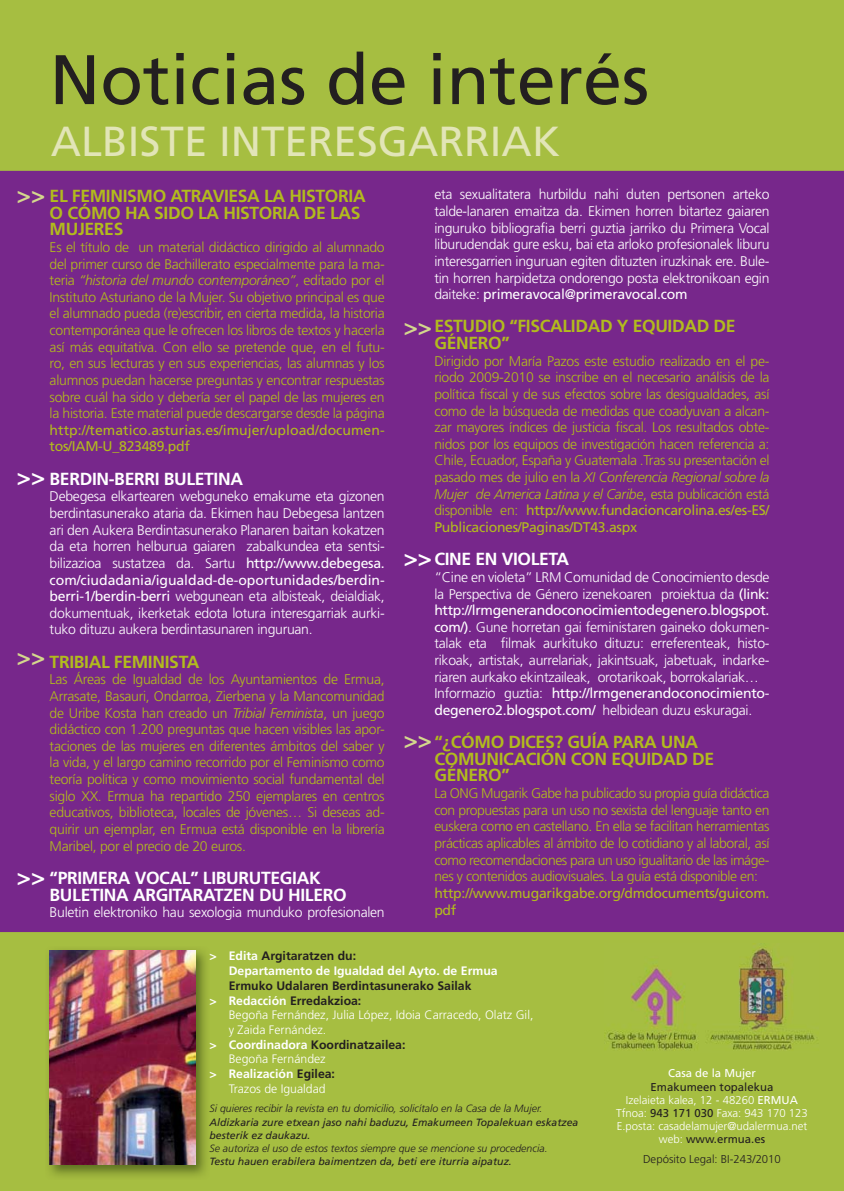
<style>
.page{position:relative;width:844px;height:1191px;background:#fff}
.page>*{position:absolute;margin:0;border:0;box-sizing:border-box;transform-origin:0 0}
.t1{font:70px "Frutiger";color:#231f20}
.t2{font:42px "Frutiger";color:#e2e5b7}
.t3{font:700 23.45px "Frutiger";color:#d4d88d}
.t4{font:700 23.45px "Frutiger";color:#fff}
.t5{font:700 17.5px/16.6px "Frutiger";letter-spacing:-.02em;color:#b2bb1d}
.t6{font:700 17.5px/16.6px "Frutiger";letter-spacing:-.02em;color:#fff}
.t7{font:17.5px "Frutiger";color:#231f20}
.t8{font:300 14px/16.6px "Frutiger";letter-spacing:-.02em;color:#b2bb1d;text-align:justify}
.t9{font:300 14px/16.6px "Frutiger";letter-spacing:-.02em;color:#fff;text-align:justify}
.t10{font:14px/16.6px "Frutiger";letter-spacing:.005em;color:#b2bb1d}
.t11{font:14px/16.6px "Frutiger";letter-spacing:-.015em;color:#b2bb1d}
.t12{font:300 12.25px "Frutiger";color:#fff}
.t13{font:700 12.25px/14.7px "Frutiger";color:#231f20}
.t14{font:700 12.25px/14.7px "Frutiger";color:#fff}
.t15{font:300 11.38px/13.1px "Frutiger";color:#fff;text-align:center}
.t16{font:300 11.38px "Frutiger";color:#231f20}
.t17{font:11.38px "Frutiger";color:#fff}
.t18{font:italic 10.5px/13.1px "Frutiger";color:#231f20}
.t19{font:italic 300 10.5px "Frutiger";color:#231f20}
.s1{font-style:italic}
.s2{font-weight:400}
.s3{color:#231f20}
.s4{color:#fff}
.s5{font-weight:400;color:#231f20}
</style>
<div class="page">
<div style="left:0;top:165px;width:843px;height:1026px;background:#77278b"></div>
<div style="left:0;top:0;width:843px;height:171px;background:#a6be41"></div>
<div style="left:0;top:932px;width:843px;height:259px;background:#a6be41"></div>
<img style="left:45px;top:946px;width:165px;height:233px">
<img style="left:50px;top:951px;width:145px;height:214px">
<img style="left:604px;top:943px;width:214px;height:109px">
<p class="t7" style="left:43px;top:49px;width:21px">12</p>
<h1 class="t1" style="left:50px;top:52px;width:601px">Noticias de interés</h1>
<h2 class="t2" style="left:51px;top:125px;width:510px">ALBISTE INTERESGARRIAK</h2>
<p class="t5" style="left:50px;top:189px;width:317px">EL FEMINISMO ATRAVIESA LA HISTORIA<br>O CÓMO HA SIDO LA HISTORIA DE LAS<br>MUJERES</p>
<p class="t8" style="left:50px;top:240px;width:336px">Es el título de un material didáctico dirigido al alumnado del primer curso de Bachillerato especialmente para la ma&shy;teria <span class="s1">“historia del mundo contemporáneo”</span>, editado por el Instituto Asturiano de la Mujer. Su objetivo principal es que el alumnado pueda (re)escribir, en cierta medida, la historia contemporánea que le ofrecen los libros de textos y hacerla así más equitativa. Con ello se pretende que, en el futu&shy;ro, en sus lecturas y en sus experiencias, las alumnas y los alumnos puedan hacerse preguntas y encontrar respuestas sobre cuál ha sido y debería ser el papel de las mujeres en la historia. Este material puede descargarse desde la página</p>
<p class="t10" style="left:50px;top:423px;width:336px">http://tematico.asturias.es/imujer/upload/documen&shy;tos/IAM-U_823489.pdf</p>
<p class="t6" style="left:50px;top:472px;width:195px">BERDIN-BERRI BULETINA</p>
<p class="t9" style="left:50px;top:489px;width:336px">Debegesa elkartearen webguneko emakume eta gizonen berdintasunerako ataria da. Ekimen hau Debegesa lantzen ari den Aukera Berdintasunerako Planaren baitan koka tzen da eta horren helburua gaiaren zabalkundea eta sentsi&shy;bilizazioa sustatzea da. Sartu <span class="s2">http://www.debegesa. com/ciudadania/igualdad-de-oportunidades/berdin&shy;berri-1/berdin-berri</span> webgunean eta albisteak, deialdiak, dokumentuak, ikerketak edota lotura interesgarriak aurki&shy;tuko dituzu aukera berdintasunaren inguruan.</p>
<p class="t5" style="left:50px;top:654px;width:151px">TRIBIAL FEMINISTA</p>
<p class="t8" style="left:50px;top:672px;width:336px">Las Áreas de Igualdad de los Ayuntamientos de Ermua, Arrasate, Basauri, Ondarroa, Zierbena y la Mancomunidad de Uribe Kosta han creado un <span class="s1">Tribial Feminista</span>, un juego didáctico con 1.200 preguntas que hacen visibles las apor&shy;taciones de las mujeres en diferentes ámbitos del saber y la vida, y el largo camino recorrido por el Feminismo como teoría política y como movimiento social fundamental del siglo XX. Ermua ha repartido 250 ejemplares en centros educativos, biblioteca, locales de jóvenes… Si deseas ad&shy;quirir un ejemplar, en Ermua está disponible en la librería Maribel, por el precio de 20 euros.</p>
<p class="t6" style="left:50px;top:871px;width:298px">“PRIMERA VOCAL” LIBURUTEGIAK<br>BULETINA ARGITARATZEN DU HILERO</p>
<p class="t9" style="left:50px;top:905px;width:336px">Buletin elektroniko hau sexologia munduko profesionalen</p>
<p class="t9" style="left:434px;top:187px;width:336px">eta sexualitatera hurbildu nahi duten pertsonen arteko talde-lanaren emaitza da. Ekimen horren bitartez gaiaren inguruko bibliografia berri guztia jarriko du Primera Vocal liburudendak gure esku, bai eta arloko profesionalek liburu interesgarrien inguruan egiten dituzten iruzkinak ere. Bule&shy;tin horren harpidetza ondorengo posta elektronikoan egin daiteke: <span class="s2">primeravocal@primeravocal.com</span></p>
<p class="t5" style="left:434px;top:319px;width:302px">ESTUDIO “FISCALIDAD Y EQUIDAD DE<br>GÉNERO”</p>
<p class="t8" style="left:434px;top:353px;width:336px">Dirigido por María Pazos este estudio realizado en el pe&shy;riodo 2009-2010 se inscribe en el necesario análisis de la política fiscal y de sus efectos sobre las desigualdades, así como de la búsqueda de medidas que coadyuvan a alcan&shy;zar mayores índices de justicia fiscal. Los resultados obte&shy;nidos por los equipos de investigación hacen referencia a:<br>Chile, Ecuador, España y Guatemala .Tras su presentación el pasado mes de julio en la <span class="s1">XI Conferencia Regional sobre la Mujer de America Latina y el Caribe</span>, esta publicación está disponible en: <span class="s2">http://www.fundacioncarolina.es/es-ES/ Publicaciones/Paginas/DT43.aspx</span></p>
<p class="t6" style="left:434px;top:552px;width:136px">CINE EN VIOLETA</p>
<p class="t9" style="left:434px;top:570px;width:336px;text-align:left">“Cine en violeta” LRM Comunidad de Conocimiento desde la Perspectiva de Género izenekoaren proiektua da <span class="s2">(link: http://lrmgenerandoconocimientodegenero.blogspot. com/)</span>. Gune horretan gai feministaren gaineko dokumen&shy;talak eta filmak aurkituko dituzu: erreferenteak, histo&shy;rikoak, artistak, aurrelariak, jakintsuak, jabetuak, indarke&shy;riaren aurkako ekintzaileak, orotarikoak, borrokalariak… Informazio guztia: <span class="s2">http://lrmgenerandoconocimiento&shy;degenero2.blogspot.com/</span> helbidean duzu eskuragai.</p>
<p class="t5" style="left:434px;top:735px;width:281px">“¿CÓMO DICES? GUÍA PARA UNA<br>COMUNICACIÓN CON EQUIDAD DE<br>GÉNERO”</p>
<p class="t8" style="left:434px;top:786px;width:336px">La ONG Mugarik Gabe ha publicado su propia guía didáctica con propuestas para un uso no sexista del lenguaje tanto en euskera como en castellano. En ella se facilitan herramientas prácticas aplicables al ámbito de lo cotidiano y al laboral, así como recomendaciones para un uso igualitario de las imáge&shy;nes y contenidos audiovisuales. La guía está disponible en:</p>
<p class="t11" style="left:434px;top:885px;width:336px">http://www.mugarikgabe.org/dmdocuments/guicom. pdf</p>
<h3 class="t3" style="left:17px;top:185px;width:30px">&gt;&gt;</h3>
<h3 class="t3" style="left:403px;top:317px;width:30px">&gt;&gt;</h3>
<h3 class="t4" style="left:17px;top:467px;width:30px">&gt;&gt;</h3>
<h3 class="t4" style="left:403px;top:549px;width:30px">&gt;&gt;</h3>
<h3 class="t3" style="left:17px;top:648px;width:30px">&gt;&gt;</h3>
<h3 class="t3" style="left:403px;top:730px;width:30px">&gt;&gt;</h3>
<h3 class="t4" style="left:17px;top:868px;width:30px">&gt;&gt;</h3>
<p class="t14" style="left:229px;top:949px;width:270px;text-indent:-19px">&gt; Edita <span class="s3">Argitaratzen du:<br></span>Departamento de Igualdad del Ayto. de Ermua</p>
<p class="t13" style="left:209px;top:979px;width:263px;text-indent:19px">Ermuko Udalaren Berdintasunerako Sailak <span class="s4">&gt; Redacción</span> Erredakzioa:</p>
<p class="t12" style="left:229px;top:1010px;width:306px">Begoña Fernández, Julia López, Idoia Carracedo, Olatz Gil,</p>
<p class="t12" style="left:229px;top:1024px;width:99px">y Zaida Fernández.</p>
<p class="t13" style="left:209px;top:1038px;width:197px"><span class="s4">&gt; Coordinadora</span> Koordinatzailea:</p>
<p class="t12" style="left:229px;top:1054px;width:98px">Begoña Fernández</p>
<p class="t14" style="left:209px;top:1067px;width:127px">&gt; Realización <span class="s3">Egilea:</span></p>
<p class="t12" style="left:229px;top:1083px;width:98px">Trazos de Igualdad</p>
<p class="t19" style="left:209px;top:1104px;width:334px">Si quieres recibir la revista en tu domicilio, solicítalo en la Casa de la Mujer.</p>
<p class="t18" style="left:209px;top:1116px;width:370px">Aldizkaria zure etxean jaso nahi baduzu, Emakumeen Topalekuan eskatzea besterik ez daukazu.</p>
<p class="t19" style="left:209px;top:1143px;width:339px">Se autoriza el uso de estos textos siempre que se mencione su procedencia.</p>
<p class="t18" style="left:209px;top:1155px;width:304px">Testu hauen erabilera baimentzen da, beti ere iturria aipatuz.</p>
<p class="t16" style="left:643px;top:1154px;width:139px">Depósito Legal: BI-243/2010</p>
<p class="t17" style="left:668px;top:1069px;width:89px">Casa de la Mujer</p>
<p class="t15" style="left:616px;top:1081px;width:193px"><span class="s5">Emakumeen topalekua<br></span>Izelaieta kalea, 12 - 48260 <span class="s2">ERMUA<br></span>Tfnoa: <span class="s5">943 171 030</span> Faxa: 943 170 123<br>E.posta: casadelamujer@udalermua.net web: <span class="s5">www.ermua.es</span></p>
</div>
